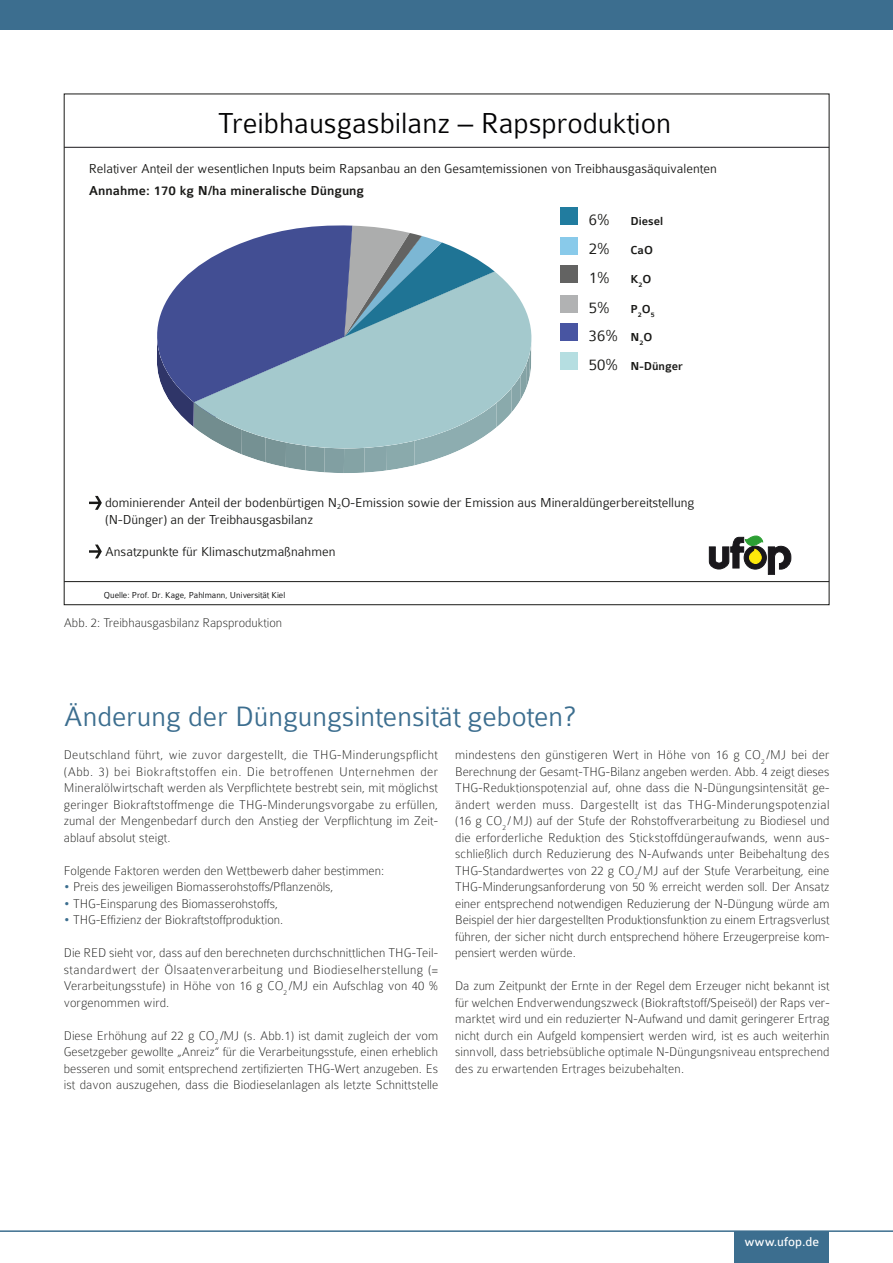
<style>
.page{position:relative;width:893px;height:1263px;background:#fff}
.page>*{position:absolute;margin:0;border:0;box-sizing:border-box;transform-origin:0 0}
.t1{font:300 30.9px "Colaborate";color:#030304}
.t2{font:300 30px "Colaborate";color:#3c6e8f}
.t3{font:300 16.95px/29px "Colaborate";color:#1a1a18}
.t4{font:300 13.95px/16.6px "Colaborate";color:#1a1a18}
.t5{font:500 13.95px "Colaborate";color:#1a1a18}
.t6{font:100 13.5px/16.5px "Colaborate";color:#1a1a18;text-align:justify}
.t7{font:13.5px "Colaborate";color:#fff}
.t8{font:500 12.3px "Colaborate";color:#1a1a18}
.t9{font:300 9.3px "Colaborate";color:#030304}
.s1{color:#3c6e8f}
</style>
<div class="page">
<svg style="left:157px;top:225px;width:337px;height:248px"></svg>
<svg style="left:194px;top:271px;width:338px;height:192px;background:#8aa7bb"></svg>
<svg style="left:709px;top:536px;width:82px;height:38px"></svg>
<hr style="left:64px;top:581px;width:765px;height:1px;background:#1a1a18">
<hr style="left:64px;top:147px;width:765px;height:1px;background:#19171b">
<svg style="left:89px;top:496px;width:13px;height:14px"></svg>
<svg style="left:89px;top:545px;width:13px;height:13px"></svg>
<div style="left:560px;top:352px;width:18px;height:18px;background:#b5dee1"></div>
<div style="left:560px;top:323px;width:17px;height:18px;background:#4855a2"></div>
<div style="left:560px;top:295px;width:17px;height:18px;background:#b1b2b3"></div>
<div style="left:560px;top:266px;width:17px;height:17px;background:#636362"></div>
<div style="left:560px;top:237px;width:17px;height:17px;background:#89caea"></div>
<div style="left:560px;top:207px;width:17px;height:18px;background:#217c9f"></div>
<div style="left:0;top:0;width:893px;height:30px;background:#3c6e8f"></div>
<hr style="left:0;top:1230px;width:893px;height:2px;background:#3c6e8f">
<div style="left:734px;top:1231px;width:95px;height:32px;background:#3c6e8f"></div>
<h1 class="t1" style="left:218px;top:107px;width:455px">Treibhausgasbilanz – Rapsproduktion</h1>
<p class="t4" style="left:89px;top:160px;width:630px">Relativer Anteil der wesentlichen Inputs beim Rapsanbau an den Gesamtemissionen von Treibhausgasäquivalenten</p>
<p class="t5" style="left:89px;top:183px;width:277px">Annahme: 170 kg N/ha mineralische Düngung</p>
<p class="t3" style="left:589px;top:205px;width:31px">6%<br>2%<br>1%<br>5%<br>36%</p>
<p class="t3" style="left:589px;top:350px;width:31px">50%</p>
<p class="t8" style="left:630px;top:214px;width:34px">Diesel</p>
<p class="t8" style="left:630px;top:244px;width:24px">CaO</p>
<p class="t8" style="left:630px;top:273px;width:22px">K<sub>2</sub>O</p>
<p class="t8" style="left:630px;top:302px;width:26px">P<sub>2</sub>O<sub>5</sub></p>
<p class="t8" style="left:630px;top:330px;width:23px">N<sub>2</sub>O</p>
<p class="t8" style="left:630px;top:359px;width:54px">N-Dünger</p>
<p class="t4" style="left:105px;top:495px;width:591px">dominierender Anteil der bodenbürtigen N<sub>2</sub>O-Emission sowie der Emission aus Mineraldüngerbereitstellung (N-Dünger) an der Treibhausgasbilanz</p>
<p class="t4" style="left:105px;top:543px;width:232px">Ansatzpunkte für Klimaschutzmaßnahmen</p>
<p class="t9" style="left:104px;top:590px;width:183px">Quelle: Prof. Dr. Kage, Pahlmann, Universität Kiel</p>
<p class="t6" style="left:64px;top:614px;width:220px">Abb. 2: Treibhausgasbilanz Rapsproduktion</p>
<h2 class="t2" style="left:64px;top:701px;width:513px">Änderung der Düngungsintensität geboten?</h2>
<p class="t6" style="left:64px;top:746px;width:376px">Deutschland führt, wie zuvor dargestellt, die THG-Minderungspflicht (Abb. 3) bei Biokraftstoffen ein. Die betroffenen Unternehmen der Mineralölwirtschaft werden als Verpflichtete bestrebt sein, mit möglichst geringer Biokraftstoffmenge die THG-Minderungsvorgabe zu erfüllen, zumal der Mengenbedarf durch den Anstieg der Verpflichtung im Zeit&shy;ablauf absolut steigt.</p>
<p class="t6" style="left:64px;top:862px;width:322px">Folgende Faktoren werden den Wettbewerb daher bestimmen:</p>
<p class="t6" style="left:64px;top:878px;width:271px"><span class="s1">•</span> Preis des jeweiligen Biomasserohstoffs/Pflanzenöls,</p>
<p class="t6" style="left:64px;top:895px;width:216px"><span class="s1">•</span> THG-Einsparung des Biomasserohstoffs,</p>
<p class="t6" style="left:64px;top:911px;width:221px"><span class="s1">•</span> THG-Effizienz der Biokraftstoffproduktion.</p>
<p class="t6" style="left:64px;top:944px;width:376px">Die RED sieht vor, dass auf den berechneten durchschnittlichen THG-Teil&shy;standardwert der Ölsaatenverarbeitung und Biodieselherstellung (= Verarbeitungsstufe) in Höhe von 16 g CO<sub>2</sub> /MJ ein Aufschlag von 40 % vorgenommen wird.</p>
<p class="t6" style="left:64px;top:1027px;width:376px">Diese Erhöhung auf 22 g CO<sub>2</sub> /MJ (s. Abb.1) ist damit zugleich der vom Gesetzgeber gewollte „Anreiz“ für die Verarbeitungsstufe, einen erheblich besseren und somit entsprechend zertifizierten THG-Wert anzugeben. Es ist davon auszugehen, dass die Biodieselanlagen als letzte Schnittstelle</p>
<p class="t6" style="left:455px;top:746px;width:376px">mindestens den günstigeren Wert in Höhe von 16 g CO<sub>2</sub> /MJ bei der Berechnung der Gesamt-THG-Bilanz angeben werden. Abb. 4 zeigt dieses THG-Reduktionspotenzial auf, ohne dass die N-Düngungsintensität ge&shy;ändert werden muss. Dargestellt ist das THG-Minderungspotenzial (16 g CO<sub>2</sub> /MJ) auf der Stufe der Rohstoffverarbeitung zu Biodiesel und die erforderliche Reduktion des Stickstoffdüngeraufwands, wenn aus&shy;schließlich durch Reduzierung des N-Aufwands unter Beibehaltung des THG-Standardwertes von 22 g CO<sub>2</sub>/MJ auf der Stufe Verarbeitung, eine THG-Minderungsanforderung von 50 % erreicht werden soll. Der Ansatz einer entsprechend notwendigen Reduzierung der N-Düngung würde am Beispiel der hier dargestellten Produktionsfunktion zu einem Ertragsverlust führen, der sicher nicht durch entsprechend höhere Erzeugerpreise kom&shy;pensiert werden würde.</p>
<p class="t6" style="left:455px;top:977px;width:376px">Da zum Zeitpunkt der Ernte in der Regel dem Erzeuger nicht bekannt ist für welchen Endverwendungszweck (Biokraftstoff/Speiseöl) der Raps ver&shy;marktet wird und ein reduzierter N-Aufwand und damit geringerer Ertrag nicht durch ein Aufgeld kompensiert werden wird, ist es auch weiterhin sinnvoll, dass betriebsübliche optimale N-Düngungsniveau entsprechend des zu erwartenden Ertrages beizubehalten.</p>
<p class="t7" style="left:744px;top:1235px;width:76px">www.ufop.de</p>
</div>
